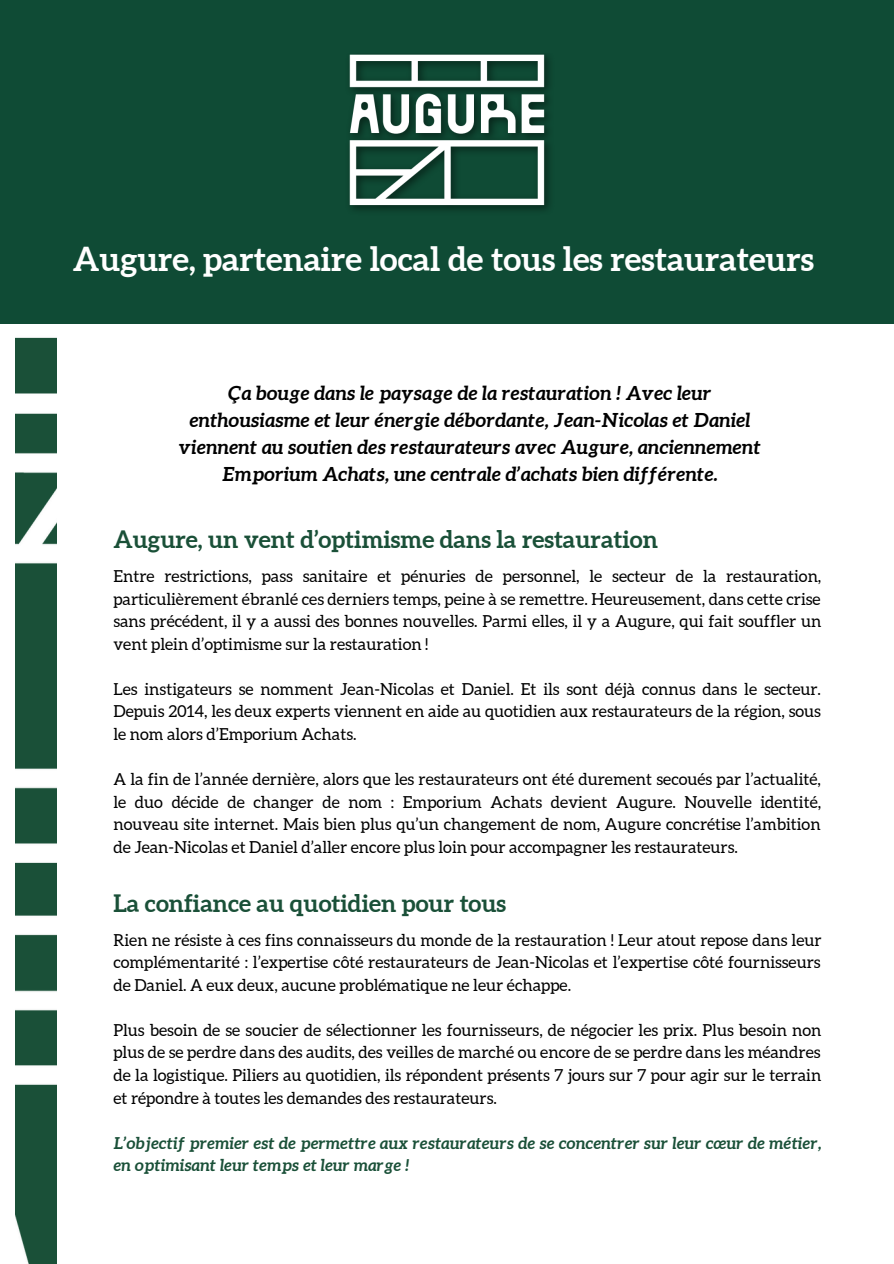
<style>
.page{position:relative;width:894px;height:1264px;background:#fff}
.page>*{position:absolute;margin:0;border:0;box-sizing:border-box;transform-origin:0 0}
.t1{font:700 33px "Aleo";color:#fff}
.t2{font:700 24px "Aleo";color:#1a5038}
.t3{font:italic 700 19.5px/27px "Aleo";color:#000;text-align:center}
.t4{font:16.5px/22.5px "Aleo";color:#000;text-align:justify}
.t5{font:italic 700 16.5px/22.5px "Aleo";color:#1a5038}
</style>
<div class="page">
<img style="left:15px;top:413px;width:42px;height:481px">
<img style="left:15px;top:903px;width:42px;height:360px">
<div style="left:15px;top:337px;width:42px;height:57px;background:#1a5038"></div>
<img style="left:114px;top:53px;width:679px;height:173px">
<div style="left:114px;top:0;width:95px;height:53px;background:#0f4b35"></div>
<div style="left:209px;top:0;width:260px;height:53px;background:#0f4b35"></div>
<div style="left:793px;top:53px;width:100px;height:173px;background:#0f4b35"></div>
<div style="left:469px;top:0;width:231px;height:53px;background:#0f4b35"></div>
<div style="left:700px;top:0;width:193px;height:53px;background:#0f4b35"></div>
<div style="left:0;top:0;width:114px;height:257px;background:#0f4b35"></div>
<div style="left:324px;top:293px;width:316px;height:31px;background:#0f4b35"></div>
<div style="left:640px;top:293px;width:253px;height:31px;background:#0f4b35"></div>
<div style="left:87px;top:226px;width:325px;height:67px;background:#0f4b35"></div>
<div style="left:412px;top:226px;width:191px;height:67px;background:#0f4b35"></div>
<div style="left:603px;top:226px;width:290px;height:67px;background:#0f4b35"></div>
<div style="left:0;top:257px;width:324px;height:67px;background:#0f4b35"></div>
<p class="t1" style="left:73px;top:240px;width:742px">Augure, partenaire local de tous les restaurateurs</p>
<p class="t3" style="left:179px;top:379px;width:583px">Ça bouge dans le paysage de la restauration ! Avec leur enthousiasme et leur énergie débordante, Jean-Nicolas et Daniel viennent au soutien des restaurateurs avec Augure, anciennement Emporium Achats, une centrale d’achats bien différente.</p>
<p class="t2" style="left:113px;top:525px;width:546px">Augure, un vent d’optimisme dans la restauration</p>
<p class="t4" style="left:113px;top:565px;width:709px">Entre restrictions, pass sanitaire et pénuries de personnel, le secteur de la restauration, particulièrement ébranlé ces derniers temps, peine à se remettre. Heureusement, dans cette crise sans précédent, il y a aussi des bonnes nouvelles. Parmi elles, il y a Augure, qui fait souffler un vent plein d’optimisme sur la restauration !</p>
<p class="t4" style="left:113px;top:677px;width:709px">Les instigateurs se nomment Jean-Nicolas et Daniel. Et ils sont déjà connus dans le secteur.<br>Depuis 2014, les deux experts viennent en aide au quotidien aux restaurateurs de la région, sous le nom alors d’Emporium Achats.</p>
<p class="t4" style="left:113px;top:767px;width:709px">A la fin de l’année dernière, alors que les restaurateurs ont été durement secoués par l’actualité, le duo décide de changer de nom : Emporium Achats devient Augure. Nouvelle identité, nouveau site internet. Mais bien plus qu’un changement de nom, Augure concrétise l’ambition de Jean-Nicolas et Daniel d’aller encore plus loin pour accompagner les restaurateurs.</p>
<p class="t2" style="left:113px;top:889px;width:394px">La confiance au quotidien pour tous</p>
<p class="t4" style="left:113px;top:928px;width:709px">Rien ne résiste à ces fins connaisseurs du monde de la restauration ! Leur atout repose dans leur complémentarité : l’expertise côté restaurateurs de Jean-Nicolas et l’expertise côté fournisseurs de Daniel. A eux deux, aucune problématique ne leur échappe.</p>
<p class="t4" style="left:113px;top:1018px;width:709px">Plus besoin de se soucier de sélectionner les fournisseurs, de négocier les prix. Plus besoin non plus de se perdre dans des audits, des veilles de marché ou encore de se perdre dans les méandres de la logistique. Piliers au quotidien, ils répondent présents 7 jours sur 7 pour agir sur le terrain et répondre à toutes les demandes des restaurateurs.</p>
<p class="t5" style="left:113px;top:1131px;width:709px">L’objectif premier est de permettre aux restaurateurs de se concentrer sur leur cœur de métier, en optimisant leur temps et leur marge !</p>
</div>
